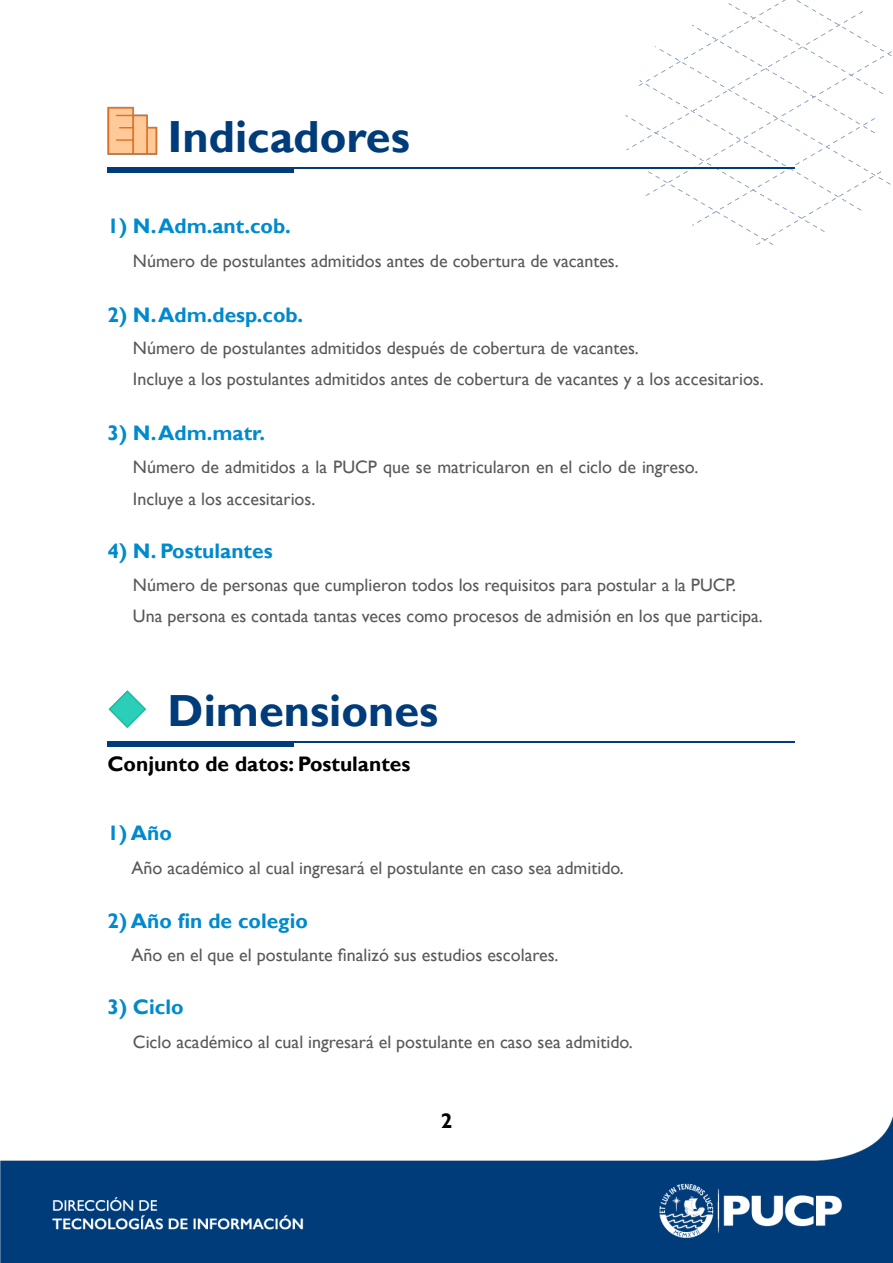
<style>
.page{position:relative;width:893px;height:1263px;background:#fff}
.page>*{position:absolute;margin:0;border:0;box-sizing:border-box;transform-origin:0 0}
.t1{font:700 45px "Gill Sans";color:#003c7a}
.t2{font:700 21px "Gill Sans";color:#008acd}
.t3{font:700 21px "Gill Sans";color:#000}
.t4{font:18px/31.5px "Gill Sans";color:#595959}
</style>
<div class="page">
<img style="left:622px;top:0;width:270px;height:245px">
<hr style="left:107px;top:167px;width:688px;height:1px;background:#003c7a">
<div style="left:107px;top:168px;width:187px;height:5px;background:#003c7a"></div>
<img style="left:0;top:1116px;width:893px;height:147px">
<img style="left:108px;top:107px;width:49px;height:47px">
<hr style="left:107px;top:741px;width:688px;height:1px;background:#003c7a">
<hr style="left:107px;top:742px;width:187px;height:4px;background:#003c7a">
<img style="left:108px;top:690px;width:38px;height:38px">
<h1 class="t1" style="left:168px;top:110px;width:244px">Indicadores</h1>
<p class="t2" style="left:107px;top:213px;width:185px">1) N. Adm.ant.cob.</p>
<p class="t4" style="left:133px;top:245px;width:487px">Número de postulantes admitidos antes de cobertura de vacantes.</p>
<p class="t2" style="left:107px;top:302px;width:197px">2) N. Adm.desp.cob.</p>
<p class="t4" style="left:133px;top:332px;width:632px">Número de postulantes admitidos después de cobertura de vacantes.<br>Incluye a los postulantes admitidos antes de cobertura de vacantes y a los accesitarios.</p>
<p class="t2" style="left:107px;top:420px;width:159px">3) N. Adm.matr.</p>
<p class="t4" style="left:133px;top:452px;width:567px">Número de admitidos a la PUCP que se matricularon en el ciclo de ingreso.<br>Incluye a los accesitarios.</p>
<p class="t2" style="left:107px;top:538px;width:167px">4) N. Postulantes</p>
<p class="t4" style="left:133px;top:569px;width:631px">Número de personas que cumplieron todos los requisitos para postular a la PUCP.<br>Una persona es contada tantas veces como procesos de admisión en los que participa.</p>
<h1 class="t1" style="left:168px;top:684px;width:272px">Dimensiones</h1>
<p class="t3" style="left:107px;top:752px;width:304px">Conjunto de datos: Postulantes</p>
<p class="t2" style="left:107px;top:820px;width:66px">1) Año</p>
<p class="t4" style="left:131px;top:852px;width:494px">Año académico al cual ingresará el postulante en caso sea admitido.</p>
<p class="t2" style="left:107px;top:909px;width:202px">2) Año fin de colegio</p>
<p class="t4" style="left:131px;top:939px;width:429px">Año en el que el postulante finalizó sus estudios escolares.</p>
<p class="t2" style="left:107px;top:995px;width:78px">3) Ciclo</p>
<p class="t4" style="left:133px;top:1026px;width:501px">Ciclo académico al cual ingresará el postulante en caso sea admitido.</p>
<p class="t3" style="left:441px;top:1108px;width:13px">2</p>
</div>
